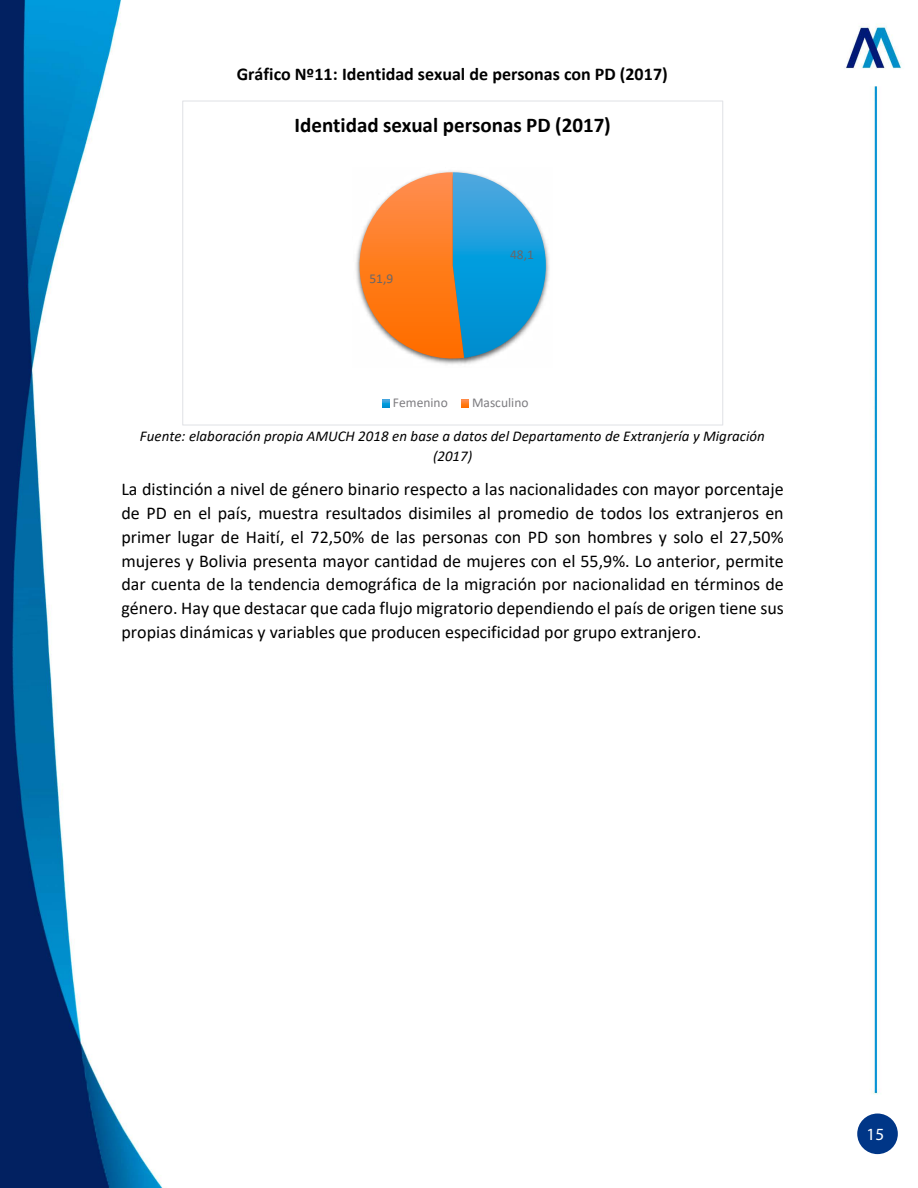
<style>
.page{position:relative;width:918px;height:1188px;background:#fff}
.page>*{position:absolute;margin:0;border:0;box-sizing:border-box;transform-origin:0 0}
.t1{font:700 21px "Calibri";color:#000}
.t2{font:18px/23.7px "Calibri";color:#000;text-align:justify}
.t3{font:700 18px "Calibri";color:#000}
.t4{font:17.1px "Myriad Pro";color:#fff}
.t5{font:italic 15px/19.8px "Calibri";color:#000;text-align:center}
.t6{font:13.5px "Calibri";color:#7e7d81}
.t7{font:13.5px "Calibri";color:#68676b}
</style>
<div class="page">
<img style="left:0;top:0;width:901px;height:1188px">
<div style="left:857px;top:1114px;width:41px;height:40px;background:#003687;border-radius:50%"></div>
<div style="left:183px;top:101px;width:540px;height:324px;background:#fff"></div>
<img style="left:546px;top:244px;width:4px;height:47px">
<svg style="left:356px;top:172px;width:190px;height:192px"></svg>
<svg style="left:382px;top:400px;width:8px;height:7px"></svg>
<svg style="left:461px;top:400px;width:8px;height:7px"></svg>
<p class="t3" style="left:237px;top:61px;width:433px">Gráfico Nº11: Identidad sexual de personas con PD (2017)</p>
<p class="t1" style="left:295px;top:110px;width:318px">Identidad sexual personas PD (2017)</p>
<p class="t7" style="left:369px;top:269px;width:25px">51,9</p>
<p class="t7" style="left:510px;top:245px;width:25px">48,1</p>
<p class="t6" style="left:393px;top:393px;width:56px">Femenino</p>
<p class="t6" style="left:472px;top:393px;width:58px">Masculino</p>
<p class="t5" style="left:140px;top:426px;width:627px">Fuente: elaboración propia AMUCH 2018 en base a datos del Departamento de Extranjería y Migración (2017)</p>
<p class="t2" style="left:121px;top:477px;width:664px">La distinción a nivel de género binario respecto a las nacionalidades con mayor porcentaje de PD en el país, muestra resultados disimiles al promedio de todos los extranjeros en primer lugar de Haití, el 72,50% de las personas con PD son hombres y solo el 27,50% mujeres y Bolivia presenta mayor cantidad de mujeres con el 55,9%. Lo anterior, permite dar cuenta de la tendencia demográfica de la migración por nacionalidad en términos de género. Hay que destacar que cada flujo migratorio dependiendo el país de origen tiene sus propias dinámicas y variables que producen especificidad por grupo extranjero.</p>
<p class="t4" style="left:867px;top:1124px;width:19px">15</p>
</div>
